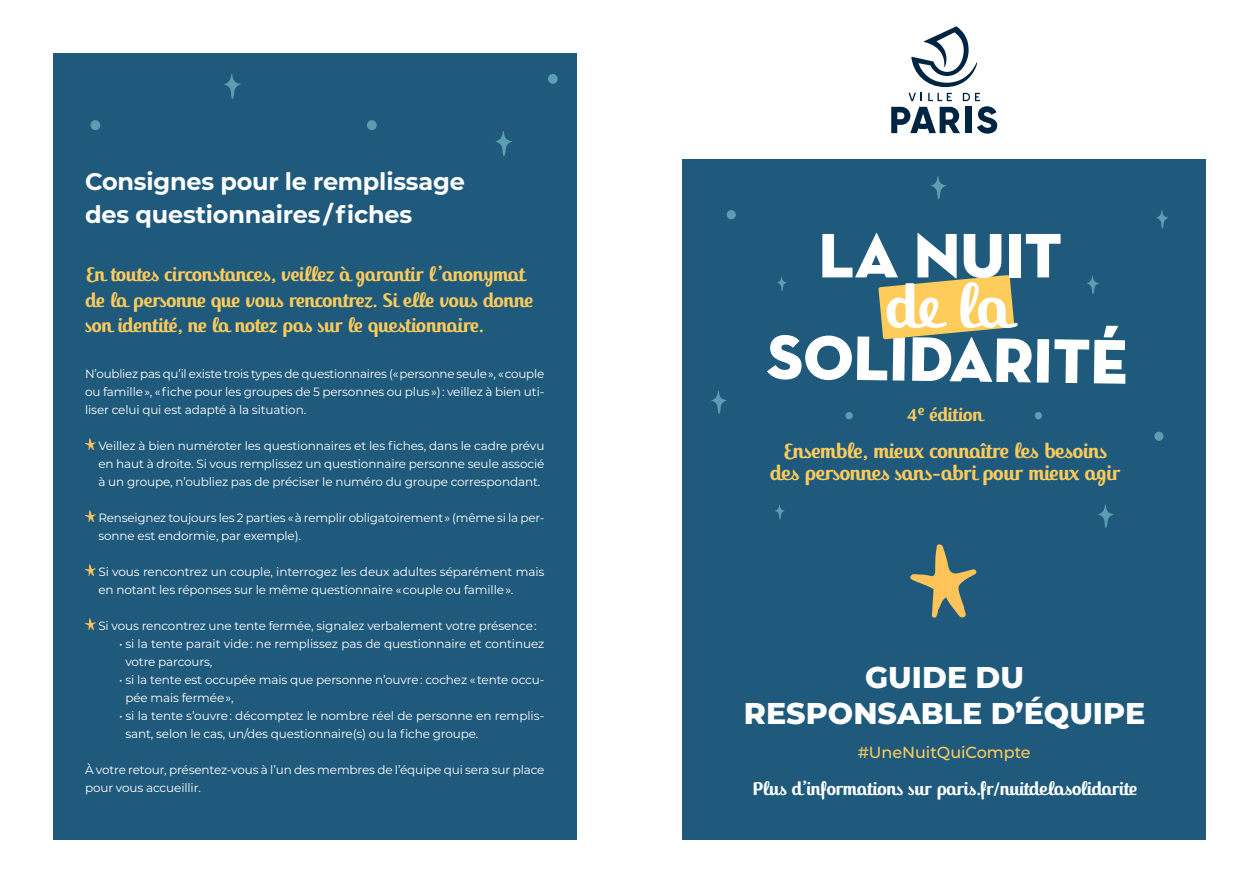
<style>
.page{position:relative;width:1259px;height:893px;background:#fff}
.page>*{position:absolute;margin:0;border:0;box-sizing:border-box;transform-origin:0 0}
.t1{font:800 30px/36px "Montserrat";color:#fff;text-align:center}
.t2{font:700 24px/33px "Montserrat";letter-spacing:-.01em;color:#fff}
.t3{font:700 22.05px/22px "Jackie Pro";letter-spacing:-.005em;color:#fecc5b;text-align:center}
.t4{font:700 21px/25.5px "Jackie Pro";letter-spacing:-.005em;color:#fecc5b}
.t5{font:700 19.95px "Jackie Pro";letter-spacing:-.005em;color:#fecc5b}
.t6{font:700 19.65px "Jackie Pro";letter-spacing:-.005em;color:#fff}
.t7{font:500 16.05px "Montserrat";letter-spacing:-.005em;color:#fecc5b}
.t8{font:12px/18px "Montserrat";letter-spacing:-.01em;color:#fff}
</style>
<div class="page">
<svg style="left:891px;top:93px;width:106px;height:41px"></svg>
<svg style="left:911px;top:26px;width:66px;height:61px"></svg>
<div style="left:682px;top:159px;width:523px;height:681px;background:#1f5a7d"></div>
<div style="left:53px;top:53px;width:523px;height:787px;background:#1f5a7d"></div>
<svg style="left:85px;top:438px;width:11px;height:12px"></svg>
<svg style="left:85px;top:510px;width:11px;height:12px"></svg>
<svg style="left:85px;top:564px;width:11px;height:12px"></svg>
<svg style="left:85px;top:618px;width:11px;height:12px"></svg>
<svg style="left:910px;top:544px;width:67px;height:74px"></svg>
<svg style="left:726px;top:210px;width:10px;height:9px"></svg>
<svg style="left:1154px;top:432px;width:9px;height:9px"></svg>
<svg style="left:931px;top:176px;width:15px;height:23px"></svg>
<svg style="left:1098px;top:504px;width:15px;height:24px"></svg>
<svg style="left:711px;top:391px;width:16px;height:23px"></svg>
<svg style="left:845px;top:412px;width:8px;height:7px"></svg>
<svg style="left:1034px;top:412px;width:8px;height:7px"></svg>
<svg style="left:775px;top:504px;width:10px;height:15px"></svg>
<svg style="left:1156px;top:210px;width:12px;height:19px"></svg>
<svg style="left:767px;top:233px;width:358px;height:151px"></svg>
<svg style="left:548px;top:74px;width:10px;height:10px"></svg>
<svg style="left:90px;top:120px;width:10px;height:10px"></svg>
<svg style="left:367px;top:120px;width:10px;height:10px"></svg>
<svg style="left:495px;top:131px;width:17px;height:25px"></svg>
<svg style="left:224px;top:74px;width:17px;height:25px"></svg>
<h2 class="t2" style="left:85px;top:164px;width:381px">Consignes pour le remplissage des questionnaires / fiches</h2>
<h3 class="t4" style="left:85px;top:263px;width:449px">En toutes circonstances, veillez à garantir l’anonymat de la personne que vous rencontrez. Si elle vous donne son identité, ne la notez pas sur le questionnaire.</h3>
<p class="t8" style="left:85px;top:364px;width:461px;text-align:justify">N’oubliez pas qu’il existe trois types de questionnaires (« personne seule », « couple ou famille », « fiche pour les groupes de 5 personnes ou plus ») : veillez à bien uti&shy;liser celui qui est adapté à la situation.</p>
<p class="t8" style="left:98px;top:436px;width:447px;text-align:justify">Veillez à bien numéroter les questionnaires et les fiches, dans le cadre prévu en haut à droite. Si vous remplissez un questionnaire personne seule associé à un groupe, n’oubliez pas de préciser le numéro du groupe correspondant.</p>
<p class="t8" style="left:98px;top:508px;width:447px">Renseignez toujours les 2 parties « à remplir obligatoirement » (même si la per&shy;sonne est endormie, par exemple).</p>
<p class="t8" style="left:98px;top:562px;width:447px">Si vous rencontrez un couple, interrogez les deux adultes séparément mais en notant les réponses sur le même questionnaire « couple ou famille ».</p>
<p class="t8" style="left:98px;top:616px;width:440px">Si vous rencontrez une tente fermée, signalez verbalement votre présence :</p>
<p class="t8" style="left:125px;top:634px;width:420px;text-indent:-6px">• si la tente parait vide : ne remplissez pas de questionnaire et continuez votre parcours,</p>
<p class="t8" style="left:125px;top:670px;width:420px;text-indent:-6px">• si la tente est occupée mais que personne n’ouvre : cochez « tente occu&shy;pée mais fermée »,</p>
<p class="t8" style="left:125px;top:706px;width:420px;text-indent:-6px">• si la tente s’ouvre : décomptez le nombre réel de personne en remplis&shy;sant, selon le cas, un/des questionnaire(s) ou la fiche groupe.</p>
<p class="t8" style="left:85px;top:760px;width:461px">À votre retour, présentez-vous à l’un des membres de l’équipe qui sera sur place pour vous accueillir.</p>
<h3 class="t5" style="left:907px;top:403px;width:76px">4<sup>e</sup> édition</h3>
<h3 class="t3" style="left:770px;top:441px;width:352px">Ensemble, mieux connaître les besoins des personnes sans-abri pour mieux agir</h3>
<h1 class="t1" style="left:744px;top:657px;width:403px">GUIDE DU<br>RESPONSABLE D’ÉQUIPE</h1>
<h3 class="t7" style="left:857px;top:741px;width:175px">#UneNuitQuiCompte</h3>
<h3 class="t6" style="left:752px;top:777px;width:386px">Plus d’informations sur paris.fr/nuitdelasolidarite</h3>
</div>
